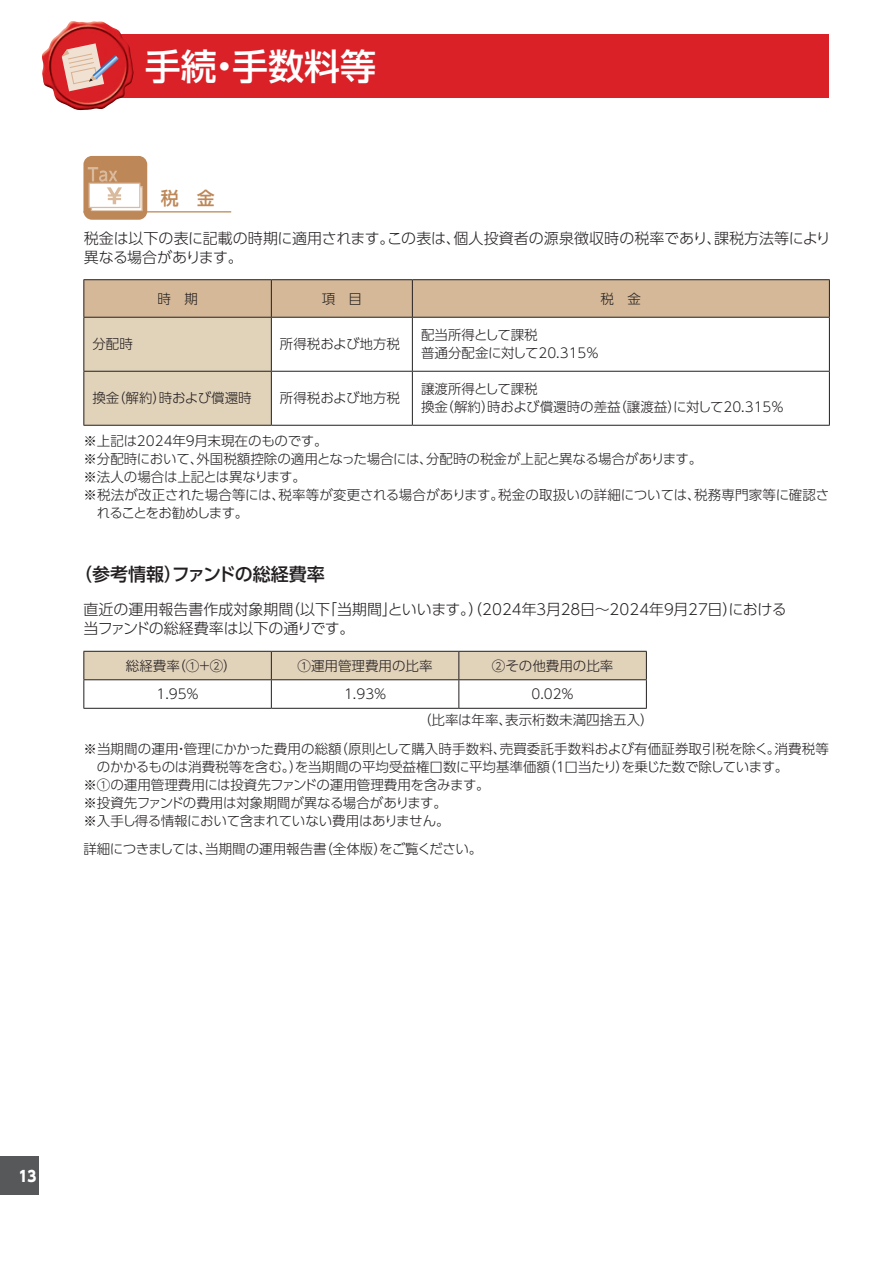
<style>
.page{position:relative;width:893px;height:1263px;background:#fff}
.page>*{position:absolute;margin:0;border:0;box-sizing:border-box;transform-origin:0 0}
.t1{font:500 36px "UD Shin Go Pro";color:#fff}
.t2{font:500 18px "UD Shin Go Pro";color:#231f20}
.t3{font:500 18px "UD Shin Go Pro";color:#be8757}
.t4{font:300 15px/18.8px "UD Shin Go Pro";color:#231f20}
.t5{font:800 15px "UD Shin Go Pro";color:#fff;scale:.9 1}
.t6{font:300 13.5px/18px "UD Shin Go Pro";color:#231f20}
.t7{font:300 13.5px "UD Shin Go Pro";letter-spacing:-.02em;color:#231f20}
.t8{font:300 13.5px "UD Shin Go Pro";letter-spacing:-.085em;color:#231f20}
</style>
<div class="page">
<div style="left:0;top:1157px;width:38px;height:38px;background:#57585a"></div>
<div style="left:83px;top:156px;width:64px;height:64px;background:#be8757;border-radius:9px"></div>
<div style="left:91px;top:187px;width:51px;height:24px;background:linear-gradient(to right,#fff,#fff)"></div>
<div style="left:91px;top:186px;width:52px;height:26px;border:1px solid #daba9d"></div>
<div style="left:89px;top:183px;width:51px;height:24px;background:#fff"></div>
<div style="left:89px;top:183px;width:51px;height:25px;border:1px solid #daba9d"></div>
<svg style="left:88px;top:167px;width:34px;height:37px"></svg>
<hr style="left:83px;top:211px;width:148px;height:1px;background:#be8757">
<svg style="left:84px;top:280px;width:745px;height:145px"></svg>
<hr style="left:83px;top:279px;width:188px;height:1px;background:#231f20">
<hr style="left:83px;top:280px;width:1px;height:37px;background:#231f20">
<hr style="left:271px;top:279px;width:141px;height:1px;background:#231f20">
<hr style="left:271px;top:280px;width:1px;height:37px;background:#231f20">
<hr style="left:412px;top:279px;width:418px;height:1px;background:#231f20">
<hr style="left:412px;top:280px;width:1px;height:37px;background:#231f20">
<hr style="left:829px;top:280px;width:1px;height:37px;background:#231f20">
<hr style="left:83px;top:317px;width:188px;height:1px;background:#231f20">
<hr style="left:83px;top:318px;width:1px;height:53px;background:#231f20">
<hr style="left:271px;top:317px;width:141px;height:1px;background:#231f20">
<hr style="left:271px;top:318px;width:1px;height:53px;background:#231f20">
<hr style="left:412px;top:317px;width:418px;height:1px;background:#231f20">
<hr style="left:412px;top:318px;width:1px;height:53px;background:#231f20">
<hr style="left:829px;top:318px;width:1px;height:53px;background:#231f20">
<hr style="left:83px;top:371px;width:188px;height:1px;background:#231f20">
<hr style="left:83px;top:372px;width:1px;height:53px;background:#231f20">
<hr style="left:271px;top:371px;width:141px;height:1px;background:#231f20">
<hr style="left:271px;top:372px;width:1px;height:53px;background:#231f20">
<hr style="left:412px;top:371px;width:418px;height:1px;background:#231f20">
<hr style="left:412px;top:372px;width:1px;height:53px;background:#231f20">
<hr style="left:829px;top:372px;width:1px;height:53px;background:#231f20">
<hr style="left:83px;top:425px;width:188px;height:1px;background:#231f20">
<hr style="left:271px;top:425px;width:141px;height:1px;background:#231f20">
<hr style="left:412px;top:425px;width:418px;height:1px;background:#231f20">
<svg style="left:83px;top:651px;width:564px;height:57px"></svg>
<hr style="left:83px;top:708px;width:188px;height:1px;background:#231f20">
<hr style="left:271px;top:708px;width:188px;height:1px;background:#231f20">
<hr style="left:459px;top:708px;width:188px;height:1px;background:#231f20">
<div style="left:83px;top:34px;width:740px;height:64px;background:#da2128"></div>
<hr style="left:825px;top:34px;width:4px;height:64px;background:#da2128">
<img style="left:42px;top:21px;width:92px;height:90px">
<svg style="left:62px;top:43px;width:57px;height:48px"></svg>
<h1 class="t1" style="left:145px;top:37px;width:233px">手続・手数料等</h1>
<h2 class="t3" style="left:161px;top:184px;width:55px">税　金</h2>
<p class="t4" style="left:84px;top:229px;width:749px">税金は以下の表に記載の時期に適用されます。この表は、個人投資者の源泉徴収時の税率であり、課税方法等により異なる場合があります。</p>
<p class="t6" style="left:157px;top:289px;width:42px">時　期</p>
<p class="t6" style="left:322px;top:289px;width:42px">項　目</p>
<p class="t6" style="left:601px;top:289px;width:42px">税　金</p>
<p class="t6" style="left:92px;top:335px;width:42px">分配時</p>
<p class="t6" style="left:280px;top:335px;width:122px">所得税および地方税</p>
<p class="t6" style="left:421px;top:326px;width:180px">配当所得として課税<br>普通分配金に対して20.315％</p>
<p class="t6" style="left:92px;top:389px;width:161px">換金（解約）時および償還時</p>
<p class="t6" style="left:280px;top:389px;width:122px">所得税および地方税</p>
<p class="t6" style="left:421px;top:380px;width:365px">譲渡所得として課税<br>換金（解約）時および償還時の差益（譲渡益）に対して20.315％</p>
<p class="t7" style="left:83px;top:430px;width:246px">※上記は2024年９月末現在のものです。</p>
<p class="t6" style="left:83px;top:449px;width:620px">※分配時において、外国税額控除の適用となった場合には、分配時の税金が上記と異なる場合があります。</p>
<p class="t7" style="left:83px;top:466px;width:224px">※法人の場合は上記とは異なります。</p>
<p class="t6" style="left:83px;top:485px;width:747px">※税法が改正された場合等には、税率等が変更される場合があります。税金の取扱いの詳細については、税務専門家等に確認さ</p>
<p class="t8" style="left:97px;top:502px;width:153px">れることをお勧めします。</p>
<h2 class="t2" style="left:74px;top:560px;width:252px">（参考情報）ファンドの総経費率</h2>
<p class="t4" style="left:83px;top:600px;width:705px">直近の運用報告書作成対象期間（以下「当期間」といいます。）（2024年３月28日～2024年９月27日）における当ファンドの総経費率は以下の通りです。</p>
<p class="t6" style="left:126px;top:656px;width:112px">総経費率（①＋②）</p>
<p class="t6" style="left:298px;top:656px;width:137px">①運用管理費用の比率</p>
<p class="t6" style="left:492px;top:656px;width:123px">②その他費用の比率</p>
<p class="t6" style="left:157px;top:684px;width:44px">1.95％</p>
<p class="t6" style="left:344px;top:684px;width:44px">1.93％</p>
<p class="t6" style="left:418px;top:680px;width:237px;line-height:26.2px;text-indent:114px">0.02％<br>（比率は年率、表示桁数未満四捨五入）</p>
<p class="t6" style="left:83px;top:739px;width:747px">※当期間の運用・管理にかかった費用の総額（原則として購入時手数料、売買委託手数料および有価証券取引税を除く。消費税等</p>
<p class="t7" style="left:97px;top:756px;width:693px">のかかるものは消費税等を含む。）を当期間の平均受益権口数に平均基準価額（１口当たり）を乗じた数で除しています。</p>
<p class="t6" style="left:83px;top:775px;width:408px">※①の運用管理費用には投資先ファンドの運用管理費用を含みます。</p>
<p class="t6" style="left:83px;top:793px;width:365px">※投資先ファンドの費用は対象期間が異なる場合があります。</p>
<p class="t7" style="left:83px;top:810px;width:368px">※入手し得る情報において含まれていない費用はありません。</p>
<p class="t6" style="left:83px;top:840px;width:400px">詳細につきましては、当期間の運用報告書（全体版）をご覧ください。</p>
<p class="t5" style="left:19px;top:1163px;width:21px">13</p>
</div>
